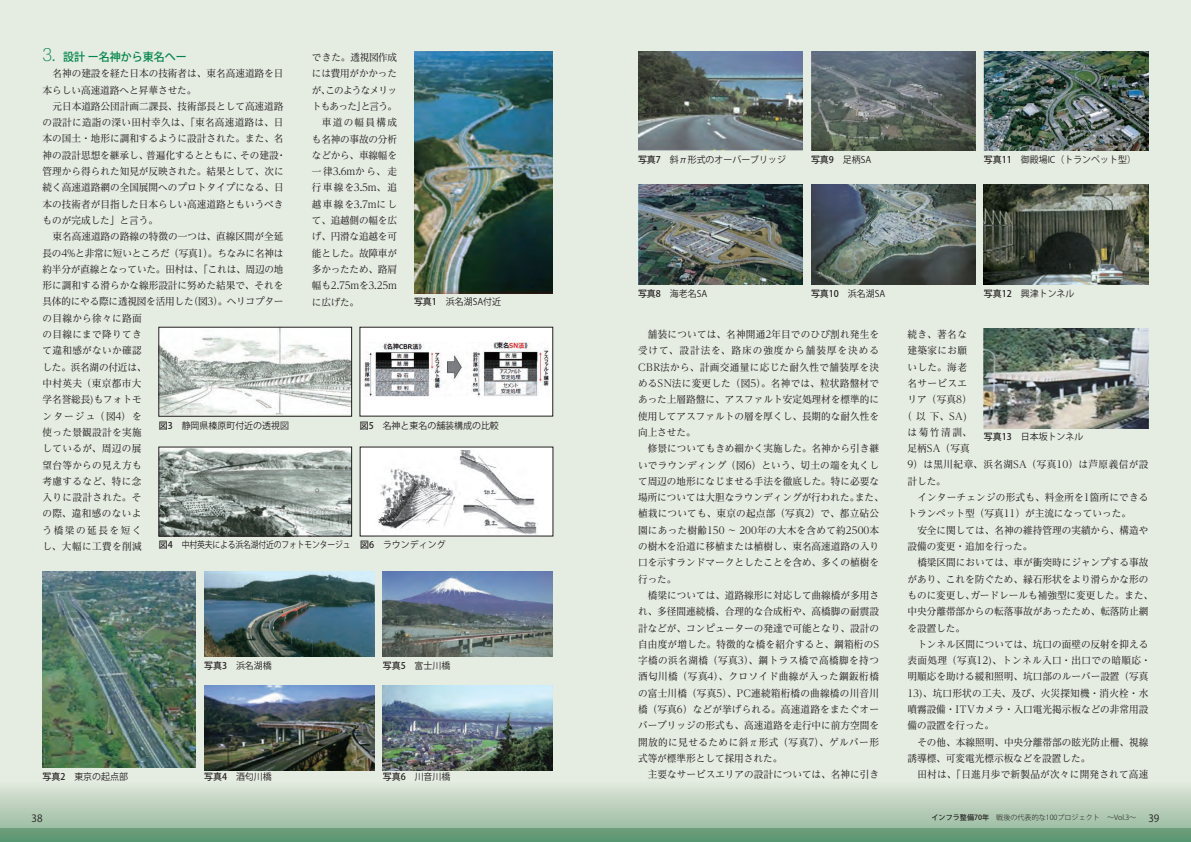
<style>
.page{position:relative;width:1191px;height:842px;background:#e5ece2}
.page>*{position:absolute;margin:0;border:0;box-sizing:border-box;transform-origin:0 0}
.t1{font:500 11.3px "Koz Go Pro";color:#00854a}
.t2{font:10px "Koz Go Pro";color:#231f20}
.t3{font:9.9px/16.3px "Reim Pro";color:#231f20}
.t4{font:9.9px "Reim Pro";letter-spacing:-.02em;color:#231f20}
.t5{font:9.9px "Reim Pro";letter-spacing:.025em;color:#231f20}
.t6{font:9.9px "Reim Pro";letter-spacing:.045em;color:#231f20}
.t7{font:9.9px "Reim Pro";letter-spacing:.04em;color:#231f20}
.t8{font:9.9px "Reim Pro";letter-spacing:.02em;color:#231f20}
.t9{font:9.9px "Reim Pro";letter-spacing:-.08em;color:#231f20}
.t10{font:9.9px "Reim Pro";letter-spacing:.13em;color:#231f20}
.t11{font:9.9px "Reim Pro";letter-spacing:-.045em;color:#231f20}
.t12{font:9.9px "Reim Pro";letter-spacing:.135em;color:#231f20}
.t13{font:9.2px "Koz Go Pro";color:#231f20}
.t14{font:9.2px "Koz Go Pro";letter-spacing:-.02em;color:#231f20;scale:.85 1}
.t15{font:300 7.1px "Koz Go Pro";color:#231f20}
.s1{font-family:"Helvetica Neue";font-weight:100;font-stretch:condensed;font-size:18.4px}
.s2{font-weight:500}
.s3{font-weight:400;font-size:10px}
</style>
<div class="page">
<svg style="left:0;top:787px;width:1191px;height:41px;background:#bbd0bc"></svg>
<svg style="left:0;top:828px;width:1191px;height:14px;background:#639a76"></svg>
<img style="left:414px;top:51px;width:139px;height:242px">
<img style="left:161px;top:329px;width:189px;height:85px">
<img style="left:161px;top:449px;width:189px;height:85px">
<div style="left:159px;top:447px;width:193px;height:89px;border:1px solid #231f20"></div>
<img style="left:43px;top:571px;width:153px;height:196px">
<img style="left:204px;top:571px;width:170px;height:85px">
<img style="left:204px;top:685px;width:170px;height:85px">
<img style="left:383px;top:571px;width:170px;height:85px">
<img style="left:383px;top:685px;width:170px;height:85px">
<img style="left:811px;top:185px;width:164px;height:99px">
<img style="left:984px;top:51px;width:164px;height:99px">
<img style="left:984px;top:185px;width:164px;height:99px">
<img style="left:984px;top:329px;width:164px;height:99px">
<img style="left:638px;top:51px;width:164px;height:99px">
<img style="left:638px;top:185px;width:164px;height:99px">
<img style="left:811px;top:51px;width:164px;height:99px">
<div style="left:360px;top:327px;width:193px;height:89px;background:#fff"></div>
<img style="left:364px;top:343px;width:185px;height:54px">
<div style="left:360px;top:447px;width:193px;height:89px;background:#fff"></div>
<img style="left:378px;top:451px;width:159px;height:83px">
<p class="t1" style="left:43px;top:50px;width:146px"><span class="s1">3</span>．設計 ー名神から東名へー</p>
<p class="t3" style="left:43px;top:65px;width:242px;text-indent:10px">名神の建設を経た日本の技術者は、東名高速道路を日本らしい高速道路へと昇華させた。</p>
<p class="t3" style="left:43px;top:98px;width:245px;text-indent:10px">元日本道路公団計画二課長、技術部長として高速道路の設計に造詣の深い田村幸久は、「東名高速道路は、日本の国土・地形に調和するように設計された。また、名神の設計思想を継承し、普遍化するとともに、その建設・管理から得られた知見が反映された。結果として、次に続く高速道路網の全国展開へのプロトタイプになる、日本の技術者が目指した日本らしい高速道路ともいうべきものが完成した」と言う。</p>
<p class="t3" style="left:43px;top:228px;width:242px;text-indent:10px">東名高速道路の路線の特徴の一つは、直線区間が全延長の4%と非常に短いところだ（写真1）。ちなみに名神は約半分が直線となっていた。田村は、「これは、周辺の地形に調和する滑らかな線形設計に努めた結果で、それを具体的にやる際に透視図を活用した（図3）。ヘリコプターの目線から徐々に路面<br>の目線にまで降りてき<br>て違和感がないか確認<br>した。浜名湖の付近は、<br>中村英夫（東京都市大<br>学名誉総長)もフォトモ<br>ンタージュ（図4）を<br>使った景観設計を実施<br>しているが、周辺の展<br>望台等からの見え方も<br>考慮するなど、特に念<br>入りに設計された。そ<br>の際、違和感のないよ<br>う橋梁の延長を短く<br>し、大幅に工費を削減</p>
<p class="t11" style="left:312px;top:49px;width:87px">できた。透視図作成</p>
<p class="t4" style="left:312px;top:65px;width:87px">には費用がかかった</p>
<p class="t9" style="left:312px;top:82px;width:87px">が、このようなメリッ</p>
<p class="t9" style="left:312px;top:98px;width:87px">トもあった」と言う。</p>
<p class="t12" style="left:322px;top:114px;width:77px">車道の幅員構成</p>
<p class="t4" style="left:312px;top:131px;width:87px">も名神の事故の分析</p>
<p class="t4" style="left:312px;top:147px;width:87px">などから、車線幅を</p>
<p class="t3" style="left:312px;top:163px;width:87px">一律3.6mから、走</p>
<p class="t3" style="left:312px;top:179px;width:87px">行車線を3.5m、追</p>
<p class="t10" style="left:312px;top:196px;width:87px">越車線を3.7mにし</p>
<p class="t4" style="left:312px;top:212px;width:87px">て、追越側の幅を広</p>
<p class="t4" style="left:312px;top:228px;width:87px">げ、円滑な追越を可</p>
<p class="t4" style="left:312px;top:245px;width:87px">能とした。故障車が</p>
<p class="t4" style="left:312px;top:261px;width:87px">多かったため、路肩</p>
<p class="t4" style="left:312px;top:277px;width:87px">幅も2.75mを3.25m</p>
<p class="t3" style="left:312px;top:293px;width:49px">に広げた。</p>
<p class="t13" style="left:414px;top:296px;width:89px"><span class="s2">写真1</span>　浜名湖SA付近</p>
<p class="t13" style="left:360px;top:419px;width:141px"><span class="s2">図5</span>　名神と東名の舗装構成の比較</p>
<p class="t13" style="left:159px;top:419px;width:132px"><span class="s2">図3</span>　静岡県榛原町付近の透視図</p>
<p class="t14" style="left:159px;top:539px;width:339px"><span class="s2">図4</span> 中村英夫による浜名湖付近のフォトモンタージュ <span class="s2">図6</span>　ラウンディング</p>
<p class="t13" style="left:204px;top:659px;width:69px"><span class="s2">写真3</span>　浜名湖橋</p>
<p class="t13" style="left:43px;top:771px;width:87px"><span class="s2">写真2</span>　東京の起点部</p>
<p class="t13" style="left:204px;top:771px;width:69px"><span class="s2">写真4</span>　酒匂川橋</p>
<p class="t13" style="left:383px;top:659px;width:69px"><span class="s2">写真5</span>　富士川橋</p>
<p class="t13" style="left:383px;top:771px;width:69px"><span class="s2">写真6</span>　川音川橋</p>
<p class="t13" style="left:638px;top:153px;width:150px"><span class="s2">写真7</span>　斜π形式のオーバーブリッジ</p>
<p class="t13" style="left:811px;top:153px;width:62px"><span class="s2">写真9</span>　足柄SA</p>
<p class="t13" style="left:984px;top:153px;width:153px"><span class="s2">写真11</span>　御殿場IC（トランペット型）</p>
<p class="t13" style="left:638px;top:287px;width:71px"><span class="s2">写真8</span>　海老名SA</p>
<p class="t13" style="left:811px;top:287px;width:76px"><span class="s2">写真10</span>　浜名湖SA</p>
<p class="t13" style="left:984px;top:287px;width:92px"><span class="s2">写真12</span>　興津トンネル</p>
<p class="t3" style="left:638px;top:326px;width:243px;text-align:justify;text-indent:10px">舗装については、名神開通2年目でのひび割れ発生を受けて、設計法を、路床の強度から舗装厚を決めるCBR法から、計画交通量に応じた耐久性で舗装厚を決めるSN法に変更した（図5）。名神では、粒状路盤材であった上層路盤に、アスファルト安定処理材を標準的に使用してアスファルトの層を厚くし、長期的な耐久性を向上させた。</p>
<p class="t3" style="left:638px;top:440px;width:247px;text-indent:10px">修景についてもきめ細かく実施した。名神から引き継いでラウンディング（図6）という、切土の端を丸くして周辺の地形になじませる手法を徹底した。特に必要な場所については大胆なラウンディングが行われた。また、植栽についても、東京の起点部（写真2）で、都立砧公園にあった樹齢150 〜 200年の大木を含めて約2500本の樹木を沿道に移植または植樹し、東名高速道路の入り口を示すランドマークとしたことを含め、多くの植樹を行った。</p>
<p class="t3" style="left:638px;top:587px;width:243px;text-align:justify;text-indent:10px">橋梁については、道路線形に対応して曲線橋が多用され、多径間連続橋、合理的な合成桁や、高橋脚の耐震設計などが、コンピューターの発達で可能となり、設計の自由度が増した。特徴的な橋を紹介すると、鋼箱桁のS字橋の浜名湖橋（写真3）、鋼トラス橋で高橋脚を持つ酒匂川橋（写真4）、クロソイド曲線が入った鋼鈑桁橋の富士川橋（写真5）、PC連続箱桁橋の曲線橋の川音川橋（写真6）などが挙げられる。高速道路をまたぐオーバーブリッジの形式も、高速道路を走行中に前方空間を開放的に見せるために斜π形式（写真7）、ゲルバー形式等が標準形として採用された。</p>
<p class="t3" style="left:648px;top:766px;width:232px">主要なサービスエリアの設計については、名神に引き</p>
<p class="t3" style="left:907px;top:326px;width:61px">続き、著名な</p>
<p class="t3" style="left:907px;top:342px;width:61px">建築家にお願</p>
<p class="t3" style="left:907px;top:359px;width:61px">いした。海老</p>
<p class="t3" style="left:907px;top:375px;width:61px">名サービスエ</p>
<p class="t3" style="left:907px;top:391px;width:66px">リア（写真8）</p>
<p class="t3" style="left:902px;top:407px;width:66px">（以下、SA)</p>
<p class="t3" style="left:907px;top:424px;width:66px">は菊竹清訓、</p>
<p class="t3" style="left:907px;top:440px;width:64px">足柄SA（写真</p>
<p class="t6" style="left:907px;top:457px;width:243px">9）は黒川紀章、浜名湖SA（写真10）は芦原義信が設</p>
<p class="t3" style="left:907px;top:473px;width:40px">計した。</p>
<p class="t8" style="left:917px;top:489px;width:233px">インターチェンジの形式も、料金所を1箇所にできる</p>
<p class="t3" style="left:907px;top:505px;width:225px">トランペット型（写真11）が主流になっていった。</p>
<p class="t3" style="left:917px;top:522px;width:232px">安全に関しては、名神の維持管理の実績から、構造や</p>
<p class="t3" style="left:907px;top:538px;width:127px">設備の変更・追加を行った。</p>
<p class="t3" style="left:917px;top:554px;width:232px">橋梁区間においては、車が衝突時にジャンプする事故</p>
<p class="t3" style="left:907px;top:570px;width:243px">があり、これを防ぐため、縁石形状をより滑らかな形の</p>
<p class="t3" style="left:907px;top:587px;width:247px">ものに変更し、ガードレールも補強型に変更した。また、</p>
<p class="t3" style="left:907px;top:603px;width:243px">中央分離帯部からの転落事故があったため、転落防止網</p>
<p class="t3" style="left:907px;top:619px;width:59px">を設置した。</p>
<p class="t3" style="left:917px;top:636px;width:232px">トンネル区間については、坑口の面壁の反射を抑える</p>
<p class="t7" style="left:907px;top:652px;width:245px">表面処理（写真12)、トンネル入口・出口での暗順応・</p>
<p class="t3" style="left:907px;top:668px;width:243px">明順応を助ける緩和照明、坑口部のルーバー設置（写真</p>
<p class="t5" style="left:907px;top:685px;width:242px">13)、坑口形状の工夫、及び、火災探知機・消火栓・水</p>
<p class="t3" style="left:907px;top:701px;width:242px">噴霧設備・ITVカメラ・入口電光掲示板などの非常用設</p>
<p class="t3" style="left:907px;top:717px;width:88px">備の設置を行った。</p>
<p class="t3" style="left:917px;top:733px;width:232px">その他、本線照明、中央分離帯部の眩光防止柵、視線</p>
<p class="t3" style="left:907px;top:750px;width:184px">誘導標、可変電光標示板などを設置した。</p>
<p class="t5" style="left:917px;top:766px;width:233px">田村は、｢日進月歩で新製品が次々に開発されて高速</p>
<p class="t13" style="left:984px;top:431px;width:101px"><span class="s2">写真13</span>　日本坂トンネル</p>
<p class="t2" style="left:31px;top:812px;width:13px">38</p>
<p class="t15" style="left:931px;top:813px;width:229px"><span class="s2">インフラ整備70年</span> 戦後の代表的な100プロジェクト　〜Vol.3〜 <span class="s3">39</span></p>
</div>
